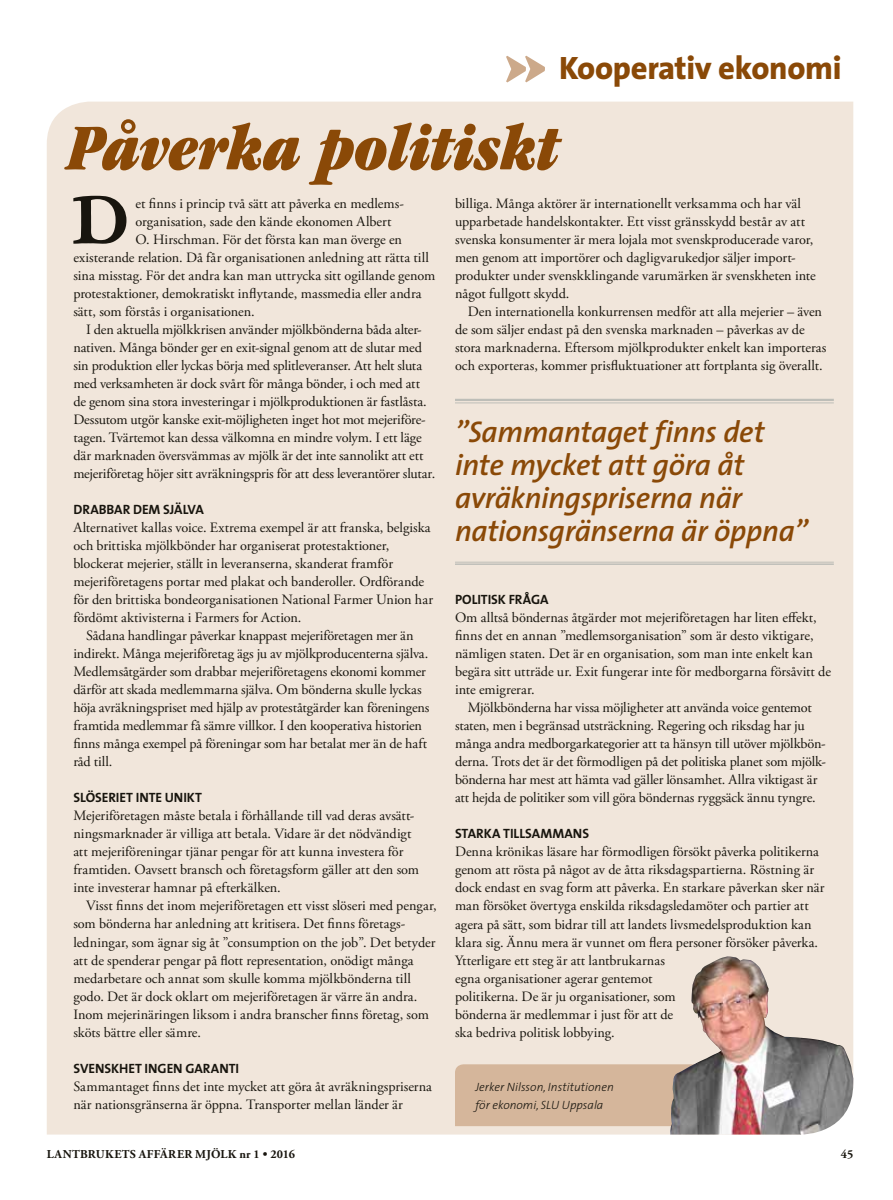
<style>
.page{position:relative;width:893px;height:1200px;background:#fff}
.page>*{position:absolute;margin:0;border:0;box-sizing:border-box;transform-origin:0 0}
.t1{font:700 74.55px "Garamond";color:#18150e}
.t2{font:italic ultra-condensed 67.5px "Garamond";letter-spacing:-.01em;color:#8a4907}
.t3{font:800 32.55px "The Sans";letter-spacing:-.01em;color:#8a4907}
.t4{font:italic 600 30px/33px "The Sans";letter-spacing:-.01em;color:#8a4907}
.t5{font:14.25px/18px "Adobe Garamond Pro";letter-spacing:-.005em;color:#18150e}
.t6{font:13.5px "The Sans Bold Caps";letter-spacing:-.005em;color:#18150e}
.t7{font:italic 300 12px/18px "The Sans";color:#18150e}
.t8{font:700 12px "Adobe Garamond Pro";letter-spacing:.025em;color:#18150e}
</style>
<div class="page">
<div style="left:47px;top:102px;width:806px;height:1032px;background:#f1e6db"></div>
<svg style="left:506px;top:56px;width:39px;height:26px"></svg>
<div style="left:455px;top:1063px;width:215px;height:62px;background:#d5b69b"></div>
<img style="left:670px;top:956px;width:183px;height:178px">
<hr style="left:455px;top:398px;width:379px;height:3px;background:#bebeb8">
<hr style="left:455px;top:402px;width:379px;height:1px;background:#bebeb8">
<hr style="left:455px;top:561px;width:379px;height:1px;background:#bebeb8">
<hr style="left:455px;top:563px;width:379px;height:1px;background:#bebeb8">
<h3 class="t3" style="left:559px;top:41px;width:284px">Kooperativ ekonomi</h3>
<h2 class="t2" style="left:68px;top:110px;width:493px">Påverka politiskt</h2>
<h1 class="t1" style="left:72px;top:176px;width:60px">D</h1>
<p class="t5" style="left:135px;top:195px;width:270px">et finns i princip två sätt att påverka en medlems-</p>
<p class="t5" style="left:455px;top:195px;width:362px">billiga. Många aktörer är internationellt verksamma och har väl upparbetade handelskontakter. Ett visst gränsskydd består av att svenska konsumenter är mera lojala mot svenskproducerade varor, men genom att importörer och dagligvarukedjor säljer import&shy;produkter under svenskklingande varumärken är svenskheten inte något fullgott skydd.</p>
<p class="t5" style="left:455px;top:303px;width:373px;text-indent:13px">Den internationella konkurrensen medför att alla mejerier – även de som säljer endast på den svenska marknaden – påverkas av de stora marknaderna. Eftersom mjölkprodukter enkelt kan importeras och exporteras, kommer prisfluktuationer att fortplanta sig överallt.</p>
<p class="t5" style="left:135px;top:213px;width:257px">organisation, sade den kände ekonomen Albert</p>
<p class="t5" style="left:135px;top:231px;width:268px">O. Hirschman. För det första kan man överge en</p>
<p class="t5" style="left:73px;top:249px;width:357px">existerande relation. Då får organisationen anledning att rätta till</p>
<p class="t5" style="left:73px;top:267px;width:363px">sina misstag. För det andra kan man uttrycka sitt ogillande genom</p>
<p class="t5" style="left:73px;top:285px;width:350px">protestaktioner, demokratiskt inflytande, massmedia eller andra</p>
<p class="t5" style="left:73px;top:303px;width:183px">sätt, som förstås i organisationen.</p>
<p class="t5" style="left:86px;top:321px;width:337px">I den aktuella mjölkkrisen använder mjölkbönderna båda alter-</p>
<p class="t5" style="left:73px;top:339px;width:350px">nativen. Många bönder ger en exit-signal genom att de slutar med</p>
<p class="t5" style="left:73px;top:357px;width:350px">sin produktion eller lyckas börja med splitleveranser. Att helt sluta</p>
<p class="t5" style="left:73px;top:375px;width:348px">med verksamheten är dock svårt för många bönder, i och med att</p>
<p class="t5" style="left:73px;top:393px;width:355px">de genom sina stora investeringar i mjölkproduktionen är fastlåsta.</p>
<p class="t5" style="left:73px;top:411px;width:354px">Dessutom utgör kanske exit-möjligheten inget hot mot mejeriföre-</p>
<p class="t5" style="left:73px;top:429px;width:350px">tagen. Tvärtemot kan dessa välkomna en mindre volym. I ett läge</p>
<p class="t5" style="left:73px;top:447px;width:352px">där marknaden översvämmas av mjölk är det inte sannolikt att ett</p>
<p class="t5" style="left:73px;top:465px;width:363px">mejeriföretag höjer sitt avräkningspris för att dess leverantörer slutar.</p>
<p class="t6" style="left:73px;top:498px;width:132px">DRABBAR DEM SJÄLVA</p>
<p class="t5" style="left:73px;top:519px;width:361px">Alternativet kallas voice. Extrema exempel är att franska, belgiska och brittiska mjölkbönder har organiserat protestaktioner, blockerat mejerier, ställt in leveranserna, skanderat framför mejeriföretagens portar med plakat och banderoller. Ordförande för den brittiska bondeorganisationen National Farmer Union har fördömt aktivisterna i Farmers for Action.</p>
<p class="t5" style="left:73px;top:627px;width:358px;text-indent:13px">Sådana handlingar påverkar knappast mejeriföretagen mer än indirekt. Många mejeriföretag ägs ju av mjölkproducenterna själva.<br>Medlemsåtgärder som drabbar mejeriföretagens ekonomi kommer därför att skada medlemmarna själva. Om bönderna skulle lyckas höja avräkningspriset med hjälp av proteståtgärder kan föreningens framtida medlemmar få sämre villkor. I den kooperativa historien finns många exempel på föreningar som har betalat mer än de haft råd till.</p>
<p class="t6" style="left:73px;top:786px;width:130px">SLÖSERIET INTE UNIKT</p>
<p class="t5" style="left:73px;top:807px;width:347px">Mejeriföretagen måste betala i förhållande till vad deras avsätt&shy;ningsmarknader är villiga att betala. Vidare är det nödvändigt att mejeriföreningar tjänar pengar för att kunna investera för framtiden. Oavsett bransch och företagsform gäller att den som inte investerar hamnar på efterkälken.</p>
<p class="t5" style="left:73px;top:897px;width:365px;text-indent:13px">Visst finns det inom mejeriföretagen ett visst slöseri med pengar, som bönderna har anledning att kritisera. Det finns företags&shy;ledningar, som ägnar sig åt ”consumption on the job”. Det betyder att de spenderar pengar på flott representation, onödigt många medarbetare och annat som skulle komma mjölkbönderna till godo. Det är dock oklart om mejeriföretagen är värre än andra.<br>Inom mejerinäringen liksom i andra branscher finns företag, som sköts bättre eller sämre.</p>
<p class="t6" style="left:73px;top:1056px;width:167px">SVENSKHET INGEN GARANTI</p>
<p class="t5" style="left:73px;top:1077px;width:360px">Sammantaget finns det inte mycket att göra åt avräkningspriserna när nationsgränserna är öppna. Transporter mellan länder är</p>
<h3 class="t4" style="left:455px;top:414px;width:354px">”Sammantaget finns det inte mycket att göra åt avräkningspriserna när nationsgränserna är öppna”</h3>
<p class="t6" style="left:455px;top:588px;width:95px">POLITISK FRÅGA</p>
<p class="t5" style="left:455px;top:609px;width:378px">Om alltså böndernas åtgärder mot mejeriföretagen har liten effekt, finns det en annan ”medlemsorganisation” som är desto viktigare, nämligen staten. Det är en organisation, som man inte enkelt kan begära sitt utträde ur. Exit fungerar inte för medborgarna försåvitt de inte emigrerar.</p>
<p class="t5" style="left:455px;top:699px;width:372px;text-indent:13px">Mjölkbönderna har vissa möjligheter att använda voice gentemot staten, men i begränsad utsträckning. Regering och riksdag har ju många andra medborgarkategorier att ta hänsyn till utöver mjölkbön&shy;derna. Trots det är det förmodligen på det politiska planet som mjölk&shy;bönderna har mest att hämta vad gäller lönsamhet. Allra viktigast är att hejda de politiker som vill göra böndernas ryggsäck ännu tyngre.</p>
<p class="t6" style="left:455px;top:822px;width:136px">STARKA TILLSAMMANS</p>
<p class="t5" style="left:455px;top:843px;width:371px">Denna krönikas läsare har förmodligen försökt påverka politikerna genom att rösta på något av de åtta riksdagspartierna. Röstning är dock endast en svag form att påverka. En starkare påverkan sker när man försöket övertyga enskilda riksdagsledamöter och partier att agera på sätt, som bidrar till att landets livsmedelsproduktion kan klara sig. Ännu mera är vunnet om flera personer försöker påverka.<br>Ytterligare ett steg är att lantbrukarnas<br>egna organisationer agerar gentemot<br>politikerna. De är ju organisationer, som<br>bönderna är medlemmar i just för att de<br>ska bedriva politisk lobbying.</p>
<p class="t7" style="left:475px;top:1076px;width:140px">Jerker Nilsson, Institutionen för ekonomi, SLU Uppsala</p>
<p class="t8" style="left:47px;top:1146px;width:250px">LANTBRUKETS AFFÄRER MJÖLK nr 1 • 2016</p>
<p class="t8" style="left:841px;top:1146px;width:14px">45</p>
</div>
